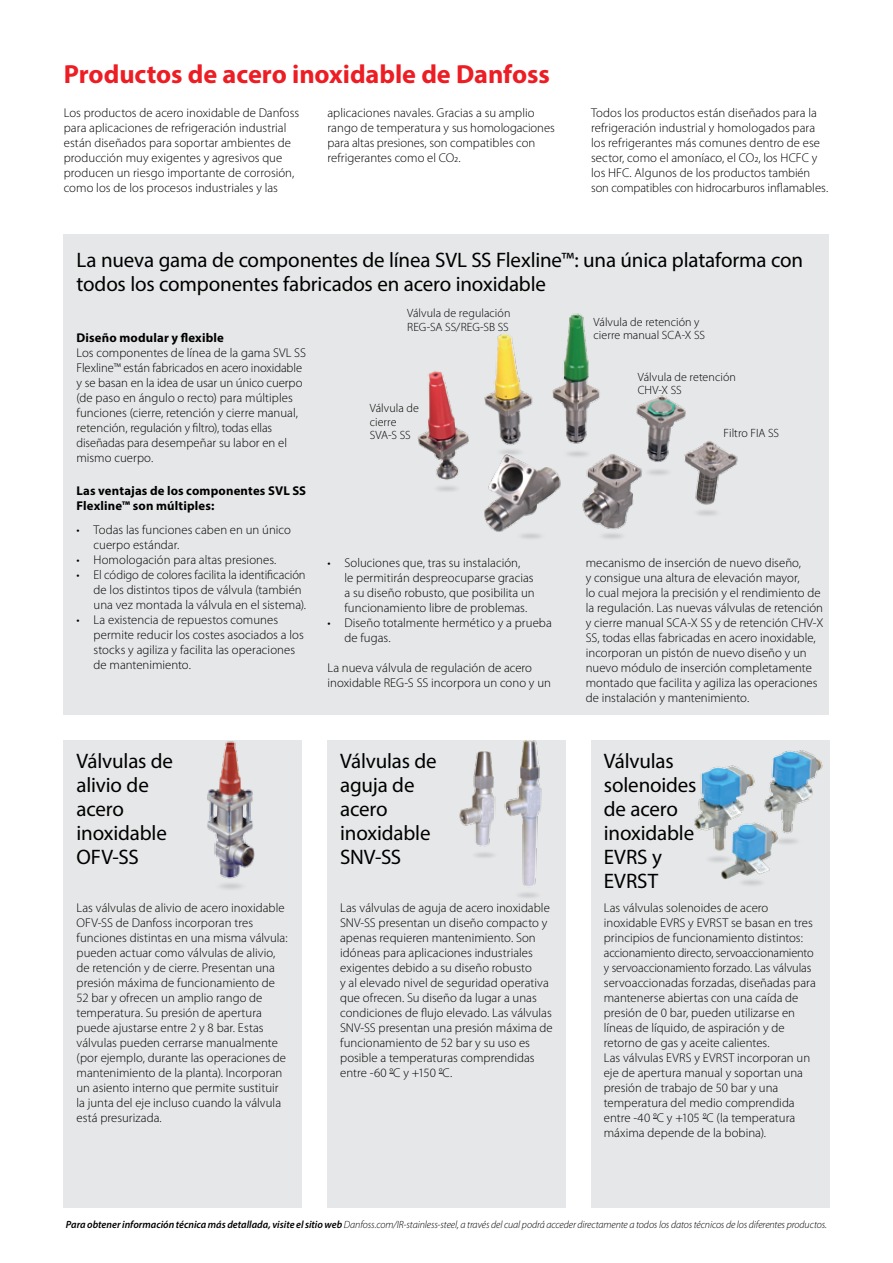
<style>
.page{position:relative;width:893px;height:1263px;background:#fff}
.page>*{position:absolute;margin:0;border:0;box-sizing:border-box;transform-origin:0 0}
.t1{font:700 26.25px "Myriad Pro";letter-spacing:-.005em;color:#ed1d24}
.t2{font:21px/24px "Myriad Pro";letter-spacing:-.01em;color:#000}
.t3{font:300 12.75px/15px "Myriad Pro";color:#000}
.t4{font:700 12.75px/15px "Myriad Pro";letter-spacing:.01em;color:#000}
.t5{font:300 12px/13.5px "Myriad Pro";letter-spacing:.005em;color:#000}
.t6{font:italic 300 10.5px "Myriad Pro";letter-spacing:-.01em;color:#000}
.s1{font-weight:600}
</style>
<div class="page">
<div style="left:64px;top:234px;width:765px;height:480px;background:#e6e7e8"></div>
<div style="left:591px;top:740px;width:238px;height:468px;background:#e6e7e8"></div>
<div style="left:327px;top:740px;width:239px;height:468px;background:#e6e7e8"></div>
<div style="left:64px;top:740px;width:238px;height:468px;background:#e6e7e8"></div>
<img style="left:417px;top:313px;width:321px;height:226px">
<img style="left:207px;top:741px;width:48px;height:148px">
<img style="left:694px;top:750px;width:129px;height:135px">
<img style="left:459px;top:740px;width:83px;height:158px">
<h1 class="t1" style="left:64px;top:58px;width:487px">Productos de acero inoxidable de Danfoss</h1>
<p class="t3" style="left:64px;top:105px;width:237px">Los productos de acero inoxidable de Danfoss para aplicaciones de refrigeración industrial están diseñados para soportar ambientes de producción muy exigentes y agresivos que producen un riesgo importante de corrosión, como los de los procesos industriales y las</p>
<p class="t3" style="left:327px;top:105px;width:229px">aplicaciones navales. Gracias a su amplio rango de temperatura y sus homologaciones para altas presiones, son compatibles con refrigerantes como el CO2.</p>
<p class="t3" style="left:591px;top:105px;width:239px">Todos los productos están diseñados para la refrigeración industrial y homologados para los refrigerantes más comunes dentro de ese sector, como el amoníaco, el CO2, los HCFC y los HFC. Algunos de los productos también son compatibles con hidrocarburos inflamables.</p>
<h2 class="t2" style="left:77px;top:247px;width:728px">La nueva gama de componentes de línea SVL SS Flexline™: una única plataforma con todos los componentes fabricados en acero inoxidable</h2>
<p class="t4" style="left:77px;top:330px;width:149px">Diseño modular y flexible</p>
<p class="t3" style="left:77px;top:346px;width:231px">Los componentes de línea de la gama SVL SS Flexline™ están fabricados en acero inoxidable y se basan en la idea de usar un único cuerpo (de paso en ángulo o recto) para múltiples funciones (cierre, retención y cierre manual, retención, regulación y filtro), todas ellas diseñadas para desempeñar su labor en el mismo cuerpo.</p>
<p class="t4" style="left:77px;top:483px;width:231px">Las ventajas de los componentes SVL SS<br>Flexline™ son múltiples:</p>
<p class="t3" style="left:94px;top:523px;width:199px;text-indent:-17px">• Todas las funciones caben en un único cuerpo estándar.</p>
<p class="t3" style="left:77px;top:553px;width:201px">• Homologación para altas presiones.</p>
<p class="t3" style="left:94px;top:568px;width:214px;text-indent:-17px">• El código de colores facilita la identificación de los distintos tipos de válvula (también una vez montada la válvula en el sistema).</p>
<p class="t3" style="left:94px;top:613px;width:212px;text-indent:-17px">• La existencia de repuestos comunes permite reducir los costes asociados a los stocks y agiliza y facilita las operaciones de mantenimiento.</p>
<p class="t5" style="left:407px;top:307px;width:105px">Válvula de regulación<br>REG-SA SS/REG-SB SS</p>
<p class="t5" style="left:594px;top:315px;width:113px">Válvula de retención y cierre manual SCA-X SS</p>
<p class="t5" style="left:638px;top:370px;width:100px">Válvula de retención<br>CHV-X SS</p>
<p class="t5" style="left:724px;top:427px;width:57px">Filtro FIA SS</p>
<p class="t5" style="left:370px;top:402px;width:51px">Válvula de cierre<br>SVA-S SS</p>
<p class="t3" style="left:586px;top:555px;width:239px">mecanismo de inserción de nuevo diseño,<br>y consigue una altura de elevación mayor,<br>lo cual mejora la precisión y el rendimiento de la regulación. Las nuevas válvulas de retención y cierre manual SCA-X SS y de retención CHV-X SS, todas ellas fabricadas en acero inoxidable, incorporan un pistón de nuevo diseño y un nuevo módulo de inserción completamente montado que facilita y agiliza las operaciones de instalación y mantenimiento.</p>
<p class="t3" style="left:344px;top:555px;width:192px;text-indent:-17px">• Soluciones que, tras su instalación,<br>le permitirán despreocuparse gracias a su diseño robusto, que posibilita un funcionamiento libre de problemas.</p>
<p class="t3" style="left:344px;top:615px;width:209px;text-indent:-17px">• Diseño totalmente hermético y a prueba de fugas.</p>
<p class="t3" style="left:327px;top:660px;width:225px">La nueva válvula de regulación de acero inoxidable REG-S SS incorpora un cono y un</p>
<h2 class="t2" style="left:77px;top:749px;width:98px">Válvulas de alivio de acero inoxidable<br>OFV-SS</h2>
<p class="t3" style="left:77px;top:901px;width:213px">Las válvulas de alivio de acero inoxidable OFV-SS de Danfoss incorporan tres funciones distintas en una misma válvula: pueden actuar como válvulas de alivio, de retención y de cierre. Presentan una presión máxima de funcionamiento de 52 bar y ofrecen un amplio rango de temperatura. Su presión de apertura puede ajustarse entre 2 y 8 bar. Estas válvulas pueden cerrarse manualmente (por ejemplo, durante las operaciones de mantenimiento de la planta). Incorporan un asiento interno que permite sustituir la junta del eje incluso cuando la válvula está presurizada.</p>
<h2 class="t2" style="left:340px;top:749px;width:98px">Válvulas de aguja de acero inoxidable<br>SNV-SS</h2>
<p class="t3" style="left:340px;top:901px;width:214px">Las válvulas de aguja de acero inoxidable SNV-SS presentan un diseño compacto y apenas requieren mantenimiento. Son idóneas para aplicaciones industriales exigentes debido a su diseño robusto<br>y al elevado nivel de seguridad operativa que ofrecen. Su diseño da lugar a unas condiciones de flujo elevado. Las válvulas SNV-SS presentan una presión máxima de funcionamiento de 52 bar y su uso es posible a temperaturas comprendidas entre -60 °C y +150 °C.</p>
<h2 class="t2" style="left:604px;top:749px;width:94px">Válvulas solenoides de acero inoxidable<br>EVRS y<br>EVRST</h2>
<p class="t3" style="left:604px;top:901px;width:214px">Las válvulas solenoides de acero inoxidable EVRS y EVRST se basan en tres principios de funcionamiento distintos: accionamiento directo, servoaccionamiento y servoaccionamiento forzado. Las válvulas servoaccionadas forzadas, diseñadas para mantenerse abiertas con una caída de presión de 0 bar, pueden utilizarse en líneas de líquido, de aspiración y de retorno de gas y aceite calientes.<br>Las válvulas EVRS y EVRST incorporan un eje de apertura manual y soportan una presión de trabajo de 50 bar y una temperatura del medio comprendida entre -40 °C y +105 °C (la temperatura máxima depende de la bobina).</p>
<p class="t6" style="left:66px;top:1219px;width:763px"><span class="s1">Para obtener información técnica más detallada, visite el sitio web</span> Danfoss.com/IR-stainless-steel, a través del cual podrá acceder directamente a todos los datos técnicos de los diferentes productos.</p>
</div>
